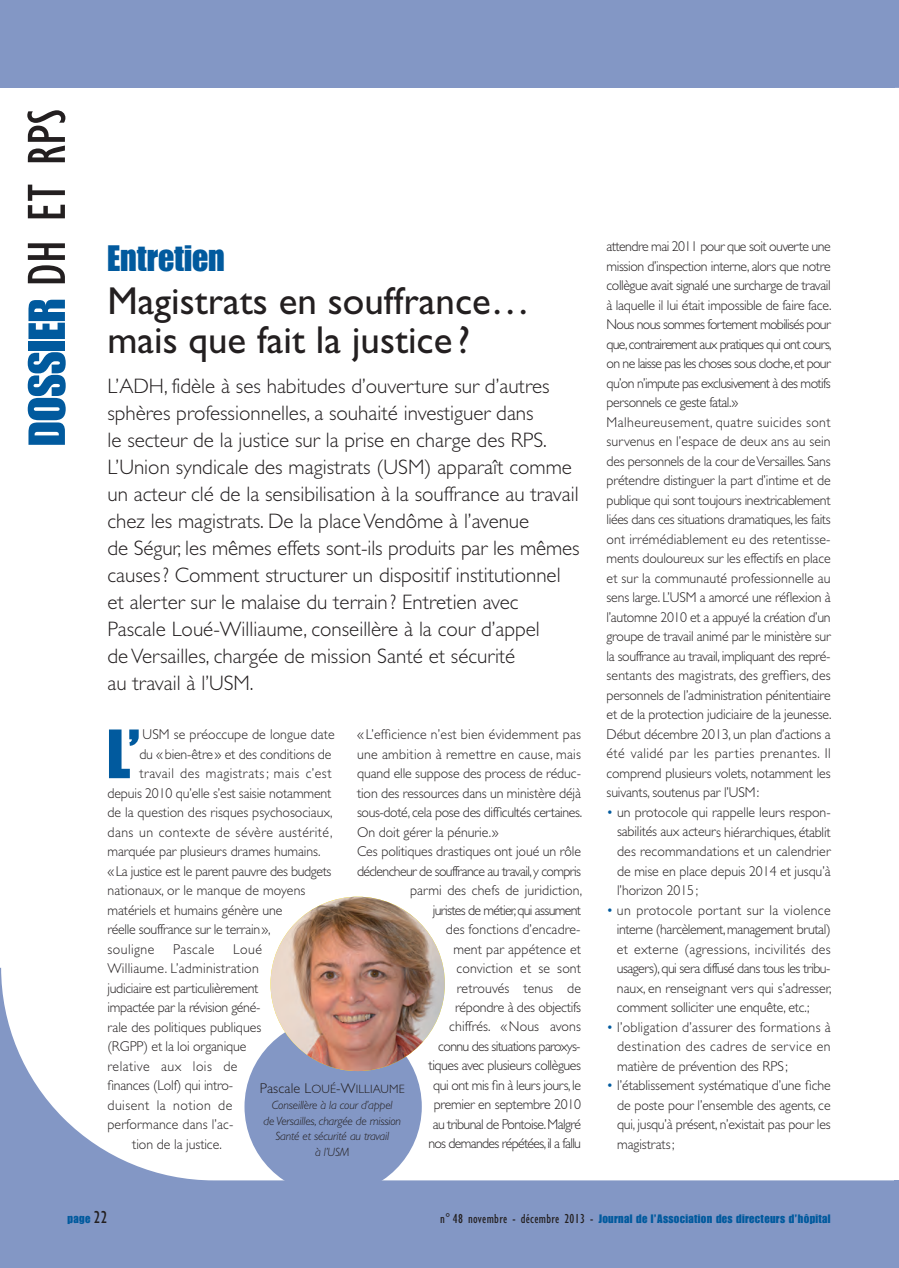
<style>
.page{position:relative;width:899px;height:1268px;background:#fff}
.page>*{position:absolute;margin:0;border:0;box-sizing:border-box;transform-origin:0 0}
.t1{font:68.25px "Impact LT Std";color:#015a9e}
.t2{font:51px "Impact LT Std";color:#015a9e}
.t3{font:39px/39px "Gill Sans Std";color:#231f20}
.t4{font:36px "Impact LT Std";color:#015a9e}
.t5{font:300 21px/27px "Gill Sans Std";color:#231f20}
.t6{font:300 14.25px/19.5px "Gill Sans Std";letter-spacing:-.01em;color:#231f20;text-align:justify}
.t7{font:300 14.25px "Gill Sans Std";letter-spacing:.01em;color:#231f20}
.t8{font:300 14.25px "Gill Sans Std";letter-spacing:-.045em;color:#231f20}
.t9{font:300 14.25px "Gill Sans Std";letter-spacing:.035em;color:#231f20}
.t10{font:300 14.25px "Gill Sans Std";letter-spacing:.02em;color:#231f20}
.t11{font:300 14.25px "Gill Sans Std";letter-spacing:-.03em;color:#231f20}
.t12{font:300 14.25px "Gill Sans Std";letter-spacing:.015em;color:#231f20}
.t13{font:300 14.25px "Gill Sans Std";letter-spacing:-.05em;color:#231f20}
.t14{font:300 12.15px "Gill Sans Std";letter-spacing:.01em;color:#231f20}
.t15{font:italic 300 12px/15.8px "Gill Sans Std";letter-spacing:-.015em;color:#231f20;text-align:center}
.t16{font:12px "Impact LT Std";letter-spacing:.03em;color:#015a9e}
.s1{font-family:"Gill Sans Std";font-stretch:condensed;font-size:55.5px;color:#231f20}
.s2{font-size:14.25px}
.s3{color:#015a9e}
.s4{font-family:"Gill Sans Std";font-stretch:condensed;font-size:18px;color:#231f20}
.s5{font-family:"Gill Sans Std";font-stretch:condensed;font-size:13.5px;color:#231f20}
</style>
<div class="page">
<svg style="left:894px;top:0;width:5px;height:88px"></svg>
<div style="left:894px;top:1180px;width:5px;height:88px;background:#8397c5"></div>
<svg style="left:0;top:968px;width:894px;height:300px"></svg>
<div style="left:0;top:0;width:894px;height:88px;background:#8397c5"></div>
<div style="left:244px;top:1018px;width:178px;height:177px;background:#8397c5;border-radius:50%"></div>
<img style="left:270px;top:897px;width:175px;height:174px;border-radius:50%">
<p class="t2" style="left:28px;top:446px;width:339px;rotate:-90deg">DOSSIER <span class="s1">DH ET RPS</span></p>
<p class="t4" style="left:107px;top:245px;width:119px">Entretien</p>
<p class="t3" style="left:107px;top:286px;width:424px">Magistrats en souffrance… mais que fait la justice ?</p>
<p class="t5" style="left:107px;top:375px;width:473px">L’ADH, fidèle à ses habitudes d’ouverture sur d’autres sphères professionnelles, a souhaité investiguer dans<br>le secteur de la justice sur la prise en charge des RPS.<br>L’Union syndicale des magistrats (USM) apparaît comme un acteur clé de la sensibilisation à la souffrance au travail chez les magistrats. De la place Vendôme à l’avenue<br>de Ségur, les mêmes effets sont-ils produits par les mêmes causes? Comment structurer un dispositif institutionnel et alerter sur le malaise du terrain? Entretien avec Pascale Loué-Williaume, conseillère à la cour d’appel<br>de Versailles, chargée de mission Santé et sécurité<br>au travail à l’USM.</p>
<p class="t12" style="left:357px;top:729px;width:225px">«L’efficience n’est bien évidemment pas</p>
<p class="t10" style="left:357px;top:749px;width:225px">une ambition à remettre en cause, mais</p>
<p class="t6" style="left:357px;top:765px;width:225px">quand elle suppose des process de réduc-</p>
<p class="t6" style="left:357px;top:785px;width:225px">tion des ressources dans un ministère déjà</p>
<p class="t6" style="left:357px;top:804px;width:227px">sous-doté, cela pose des difficultés certaines.</p>
<p class="t6" style="left:357px;top:824px;width:143px">On doit gérer la pénurie.»</p>
<p class="t6" style="left:357px;top:843px;width:225px">Ces politiques drastiques ont joué un rôle</p>
<p class="t8" style="left:357px;top:866px;width:225px">déclencheur de souffrance au travail, y compris</p>
<p class="t7" style="left:410px;top:885px;width:174px">parmi des chefs de juridiction,</p>
<p class="t8" style="left:433px;top:905px;width:150px">juristes de métier, qui assument</p>
<p class="t7" style="left:446px;top:924px;width:136px">des fonctions d’encadre-</p>
<p class="t7" style="left:453px;top:944px;width:129px">ment par appétence et</p>
<p class="t7" style="left:456px;top:963px;width:126px">conviction et se sont</p>
<p class="t7" style="left:457px;top:983px;width:126px">retrouvés tenus de</p>
<p class="t6" style="left:455px;top:999px;width:127px">répondre à des objectifs</p>
<p class="t7" style="left:449px;top:1022px;width:133px">chiffrés. «Nous avons</p>
<p class="t8" style="left:438px;top:1041px;width:144px">connu des situations paroxys-</p>
<p class="t11" style="left:428px;top:1061px;width:154px">tiques avec plusieurs collègues</p>
<p class="t11" style="left:433px;top:1080px;width:149px">qui ont mis fin à leurs jours, le</p>
<p class="t6" style="left:434px;top:1096px;width:149px">premier en septembre 2010</p>
<p class="t8" style="left:433px;top:1119px;width:150px">au tribunal de Pontoise. Malgré</p>
<p class="t13" style="left:428px;top:1139px;width:154px">nos demandes répétées, il a fallu</p>
<p class="t1" style="left:107px;top:729px;width:36px">L’</p>
<p class="t6" style="left:143px;top:726px;width:194px">USM se préoccupe de longue date</p>
<p class="t6" style="left:139px;top:746px;width:194px">du «bien-être» et des conditions de</p>
<p class="t9" style="left:139px;top:768px;width:194px">travail des magistrats ; mais c’est</p>
<p class="t6" style="left:107px;top:785px;width:225px">depuis 2010 qu’elle s’est saisie notamment</p>
<p class="t6" style="left:107px;top:804px;width:227px">de la question des risques psychosociaux,</p>
<p class="t9" style="left:107px;top:827px;width:227px">dans un contexte de sévère austérité,</p>
<p class="t6" style="left:107px;top:843px;width:214px">marquée par plusieurs drames humains.</p>
<p class="t6" style="left:107px;top:863px;width:225px">«La justice est le parent pauvre des budgets</p>
<p class="t7" style="left:107px;top:885px;width:199px">nationaux, or le manque de moyens</p>
<p class="t6" style="left:107px;top:902px;width:177px">matériels et humains génère une</p>
<p class="t6" style="left:107px;top:921px;width:164px">réelle souffrance sur le terrain»,</p>
<p class="t9" style="left:107px;top:944px;width:49px">souligne</p>
<p class="t9" style="left:173px;top:944px;width:43px">Pascale</p>
<p class="t6" style="left:233px;top:941px;width:30px">Loué</p>
<p class="t10" style="left:107px;top:963px;width:153px">Williaume. L’administration</p>
<p class="t6" style="left:107px;top:980px;width:152px">judiciaire est particulièrement</p>
<p class="t6" style="left:107px;top:999px;width:154px">impactée par la révision géné-</p>
<p class="t6" style="left:107px;top:1019px;width:155px">rale des politiques publiques</p>
<p class="t6" style="left:107px;top:1038px;width:140px">(RGPP) et la loi organique</p>
<p class="t9" style="left:107px;top:1061px;width:132px">relative aux lois de</p>
<p class="t6" style="left:107px;top:1077px;width:127px">finances (Lolf) qui intro-</p>
<p class="t9" style="left:107px;top:1100px;width:126px">duisent la notion de</p>
<p class="t7" style="left:107px;top:1119px;width:127px">performance dans l’ac-</p>
<p class="t6" style="left:132px;top:1136px;width:91px">tion de la justice.</p>
<p class="t14" style="left:260px;top:1085px;width:146px"><span class="s2">Pascale L</span>OUÉ<span class="s2">-W</span>ILLIAUME</p>
<p class="t15" style="left:263px;top:1098px;width:139px">Conseillère à la cour d’appel<br>de Versailles, chargée de mission<br>Santé et sécurité au travail<br>à l’USM</p>
<p class="t6" style="left:606px;top:238px;width:227px;text-align:left">attendre mai 2011 pour que soit ouverte une mission d’inspection interne, alors que notre collègue avait signalé une surcharge de travail à laquelle il lui était impossible de faire face.<br>Nous nous sommes fortement mobilisés pour que, contrairement aux pratiques qui ont cours, on ne laisse pas les choses sous cloche, et pour qu’on n’impute pas exclusivement à des motifs personnels ce geste fatal.» Malheureusement, quatre suicides sont survenus en l’espace de deux ans au sein des personnels de la cour de Versailles. Sans prétendre distinguer la part d’intime et de publique qui sont toujours inextricablement liées dans ces situations dramatiques, les faits ont irrémédiablement eu des retentisse&shy;ments douloureux sur les effectifs en place et sur la communauté professionnelle au sens large. L’USM a amorcé une réflexion à l’automne 2010 et a appuyé la création d’un groupe de travail animé par le ministère sur la souffrance au travail, impliquant des repré&shy;sentants des magistrats, des greffiers, des personnels de l’administration pénitentiaire et de la protection judiciaire de la jeunesse.<br>Début décembre 2013, un plan d’actions a été validé par les parties prenantes. Il comprend plusieurs volets, notamment les suivants, soutenus par l’USM:</p>
<p class="t6" style="left:617px;top:804px;width:215px;text-indent:-11px"><span class="s3">•</span> un protocole qui rappelle leurs respon&shy;sabilités aux acteurs hiérarchiques, établit des recommandations et un calendrier de mise en place depuis 2014 et jusqu’à l’horizon 2015;</p>
<p class="t6" style="left:617px;top:902px;width:216px;text-indent:-10px"><span class="s3">•</span> un protocole portant sur la violence interne (harcèlement, management brutal) et externe (agressions, incivilités des usagers), qui sera diffusé dans tous les tribu&shy;naux, en renseignant vers qui s’adresser, comment solliciter une enquête, etc.;</p>
<p class="t6" style="left:617px;top:1019px;width:215px;text-indent:-10px"><span class="s3">•</span> l’obligation d’assurer des formations à destination des cadres de service en matière de prévention des RPS;</p>
<p class="t6" style="left:617px;top:1077px;width:215px;text-indent:-11px"><span class="s3">•</span> l’établissement systématique d’une fiche de poste pour l’ensemble des agents, ce qui, jusqu’à présent, n’existait pas pour les magistrats;</p>
<p class="t16" style="left:68px;top:1214px;width:41px">page <span class="s4">22</span></p>
<p class="t16" style="left:440px;top:1214px;width:392px"><span class="s5">n° 48 novembre - décembre 2013 -</span> Journal de l’Association des directeurs d’hôpital</p>
</div>
